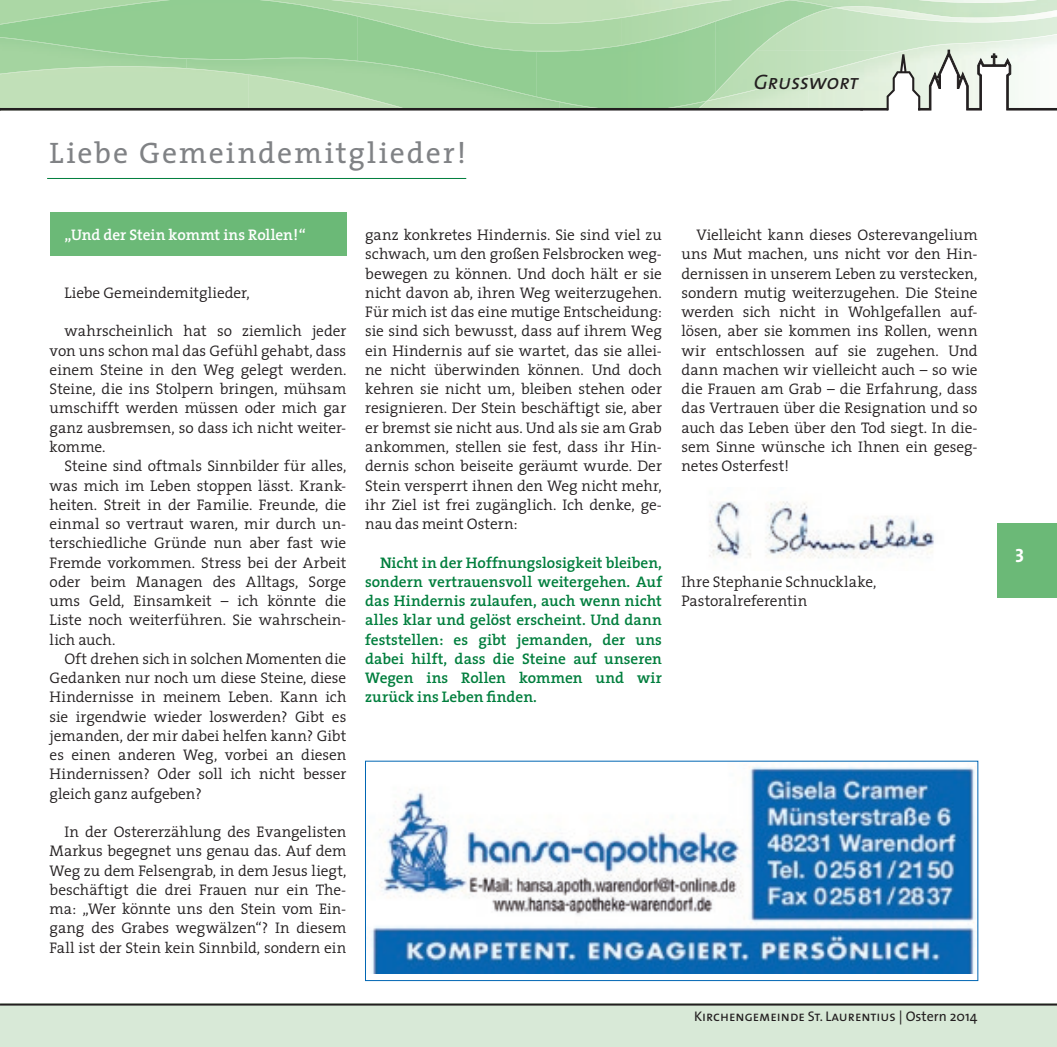
<style>
.page{position:relative;width:1057px;height:1047px;background:#fff}
.page>*{position:absolute;margin:0;border:0;box-sizing:border-box;transform-origin:0 0}
.t1{font:29.75px "The Serif";letter-spacing:.065em;color:#808285}
.t2{font:italic 21px "The Sans Caps";color:#231f20}
.t3{font:19.25px "The Sans Bold Caps";color:#fff}
.t4{font:300 15.4px/19.2px "The Serif";letter-spacing:-.005em;color:#231f20;text-align:justify}
.t5{font:600 15.4px/19.2px "The Serif";letter-spacing:-.005em;color:#007e3d;text-align:justify}
.t6{font:600 15.4px "The Serif";letter-spacing:-.005em;color:#fff}
.t7{font:14px "The Sans Caps";color:#231f20}
.s1{font-family:"The Sans"}
</style>
<div class="page">
<img style="left:1px;top:74px;width:372px;height:26px">
<img style="left:373px;top:100px;width:36px;height:8px">
<img style="left:1px;top:0;width:169px;height:25px">
<img style="left:259px;top:0;width:577px;height:51px">
<img style="left:511px;top:50px;width:72px;height:2px">
<img style="left:836px;top:8px;width:221px;height:14px">
<img style="left:815px;top:0;width:23px;height:8px">
<img style="left:331px;top:0;width:363px;height:24px">
<img style="left:694px;top:0;width:121px;height:101px">
<img style="left:903px;top:34px;width:154px;height:16px">
<img style="left:815px;top:50px;width:71px;height:24px">
<img style="left:1px;top:37px;width:438px;height:37px">
<img style="left:435px;top:73px;width:272px;height:35px">
<svg style="left:696px;top:100px;width:12px;height:8px"></svg>
<img style="left:0;top:74px;width:1px;height:36px">
<img style="left:0;top:38px;width:1px;height:36px">
<svg style="left:0;top:0;width:1px;height:38px"></svg>
<div style="left:0;top:1003px;width:1057px;height:44px;background:#d8e9d7"></div>
<div style="left:997px;top:523px;width:60px;height:75px;background:#6bb977"></div>
<hr style="left:0;top:1003px;width:1057px;height:2px;background:#231f20">
<div style="left:0;top:108px;width:862px;height:2px;border:1px solid #231f20"></div>
<div style="left:860px;top:108px;width:28px;height:2px;border:1px solid #231f20"></div>
<svg style="left:886px;top:50px;width:171px;height:61px"></svg>
<div style="left:50px;top:213px;width:296px;height:43px;background:#6bb977"></div>
<hr style="left:47px;top:178px;width:419px;height:1px;background:#007e3d">
<img style="left:370px;top:766px;width:606px;height:207px">
<div style="left:365px;top:761px;width:613px;height:220px;border:1px solid #0166b3"></div>
<img style="left:709px;top:501px;width:225px;height:58px">
<h1 class="t1" style="left:50px;top:128px;width:418px">Liebe Gemeindemitglieder!</h1>
<h2 class="t2" style="left:753px;top:65px;width:106px">Grusswort</h2>
<p class="t6" style="left:64px;top:222px;width:243px">„Und der Stein kommt ins Rollen!“</p>
<p class="t4" style="left:64px;top:283px;width:187px">Liebe Gemeindemitglieder,</p>
<p class="t4" style="left:50px;top:321px;width:298px;text-indent:15px">wahrscheinlich hat so ziemlich jeder von uns schon mal das Gefühl gehabt, dass einem Steine in den Weg gelegt werden.<br>Steine, die ins Stolpern bringen, mühsam umschifft werden müssen oder mich gar ganz ausbremsen, so dass ich nicht weiter&shy;komme.</p>
<p class="t4" style="left:50px;top:456px;width:298px;text-indent:15px">Steine sind oftmals Sinnbilder für alles, was mich im Leben stoppen lässt. Krank&shy;heiten. Streit in der Familie. Freunde, die einmal so vertraut waren, mir durch un&shy;terschiedliche Gründe nun aber fast wie Fremde vorkommen. Stress bei der Arbeit oder beim Managen des Alltags, Sorge ums Geld, Einsamkeit – ich könnte die Liste noch weiterführen. Sie wahrschein&shy;lich auch.</p>
<p class="t4" style="left:50px;top:648px;width:298px;text-indent:15px">Oft drehen sich in solchen Momenten die Gedanken nur noch um diese Steine, diese Hindernisse in meinem Leben. Kann ich sie irgendwie wieder loswerden? Gibt es jemanden, der mir dabei helfen kann? Gibt es einen anderen Weg, vorbei an diesen Hindernissen? Oder soll ich nicht besser gleich ganz aufgeben?</p>
<p class="t4" style="left:50px;top:822px;width:298px;text-indent:15px">In der Ostererzählung des Evangelisten Markus begegnet uns genau das. Auf dem Weg zu dem Felsengrab, in dem Jesus liegt, beschäftigt die drei Frauen nur ein The&shy;ma: „Wer könnte uns den Stein vom Ein&shy;gang des Grabes wegwälzen“? In diesem Fall ist der Stein kein Sinnbild, sondern ein</p>
<p class="t4" style="left:365px;top:225px;width:298px">ganz konkretes Hindernis. Sie sind viel zu schwach, um den großen Felsbrocken weg&shy;bewegen zu können. Und doch hält er sie nicht davon ab, ihren Weg weiterzugehen.<br>Für mich ist das eine mutige Entscheidung: sie sind sich bewusst, dass auf ihrem Weg ein Hindernis auf sie wartet, das sie allei&shy;ne nicht überwinden können. Und doch kehren sie nicht um, bleiben stehen oder resignieren. Der Stein beschäftigt sie, aber er bremst sie nicht aus. Und als sie am Grab ankommen, stellen sie fest, dass ihr Hin&shy;dernis schon beiseite geräumt wurde. Der Stein versperrt ihnen den Weg nicht mehr, ihr Ziel ist frei zugänglich. Ich denke, ge&shy;nau das meint Ostern:</p>
<p class="t5" style="left:365px;top:552px;width:298px;text-indent:15px">Nicht in der Hoffnungslosigkeit bleiben, sondern vertrauensvoll weitergehen. Auf das Hindernis zulaufen, auch wenn nicht alles klar und gelöst erscheint. Und dann feststellen: es gibt jemanden, der uns dabei hilft, dass die Steine auf unseren Wegen ins Rollen kommen und wir zurück ins Leben finden.</p>
<p class="t4" style="left:681px;top:225px;width:297px;text-indent:15px">Vielleicht kann dieses Osterevangelium uns Mut machen, uns nicht vor den Hin&shy;dernissen in unserem Leben zu verstecken, sondern mutig weiterzugehen. Die Steine werden sich nicht in Wohlgefallen auf&shy;lösen, aber sie kommen ins Rollen, wenn wir entschlossen auf sie zugehen. Und dann machen wir vielleicht auch – so wie die Frauen am Grab – die Erfahrung, dass das Vertrauen über die Resignation und so auch das Leben über den Tod siegt. In die&shy;sem Sinne wünsche ich Ihnen ein geseg&shy;netes Osterfest!</p>
<p class="t4" style="left:681px;top:571px;width:196px">Ihre Stephanie Schnucklake,<br>Pastoralreferentin</p>
<p class="t7" style="left:694px;top:1005px;width:285px">Kirchengemeinde St. Laurentius <span class="s1">| Ostern 2014</span></p>
<p class="t3" style="left:1015px;top:539px;width:11px">3</p>
</div>
